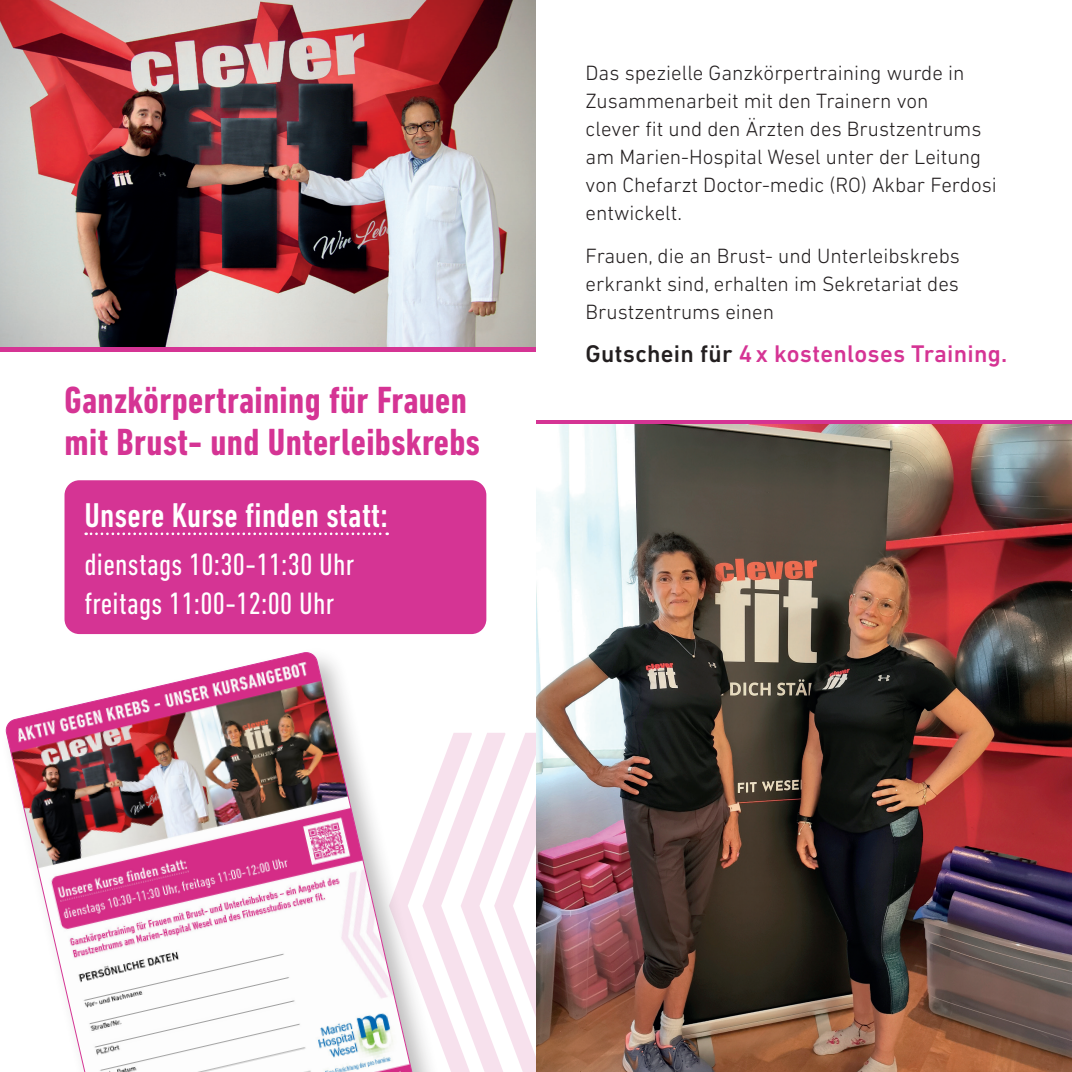
<style>
.page{position:relative;width:1072px;height:1072px;background:#fff}
.page>*{position:absolute;margin:0;border:0;box-sizing:border-box;transform-origin:0 0}
.Head_BoldCon_33{font:700 condensed 38.5px/42px "DIN Next LT Pro";letter-spacing:.01em;color:#d53494}
.t1{font:500 condensed 35px "DIN Next LT Pro";letter-spacing:.01em;color:#fff}
.t2{font:condensed 31.5px/38.5px "DIN Next LT Pro";letter-spacing:.01em;color:#fff}
.t3{font:500 24.5px "DIN Next LT Pro";letter-spacing:.01em;color:#d53494}
.t4{font:300 21px/28px "DIN Next LT Pro";color:#231f20}
.s1{color:#231f20}
</style>
<div class="page">
<svg style="left:442px;top:733px;width:94px;height:338px"></svg>
<div style="left:536px;top:420px;width:535px;height:5px;background:#d53494"></div>
<img style="left:536px;top:425px;width:535px;height:646px">
<img style="left:0;top:0;width:536px;height:347px">
<div style="left:0;top:347px;width:536px;height:5px;background:#d53494"></div>
<div style="left:64px;top:480px;width:422px;height:154px;background:#d53494;border-radius:15px"></div>
<svg style="left:86px;top:532px;width:302px;height:3px"></svg>
<div style="left:0;top:646px;width:442px;height:425px;background:#231f20;opacity:.3"></div>
<img style="left:5px;top:651px;width:408px;height:420px">
<p class="Head_BoldCon_33" style="left:64px;top:379px;width:417px">Ganzkörpertraining für Frauen mit Brust- und Unterleibskrebs</p>
<h2 class="t1" style="left:84px;top:495px;width:305px">Unsere Kurse finden statt:</h2>
<h3 class="t2" style="left:84px;top:545px;width:271px">dienstags 10:30-11:30 Uhr freitags 11:00-12:00 Uhr</h3>
<p class="t4" style="left:585px;top:59px;width:380px">Das spezielle Ganzkörpertraining wurde in</p>
<p class="t4" style="left:585px;top:87px;width:344px">Zusammenarbeit mit den Trainern von</p>
<p class="t4" style="left:585px;top:115px;width:413px">clever fit und den Ärzten des Brustzentrums am Marien-Hospital Wesel unter der Leitung von Chefarzt Doctor-medic (RO) Akbar Ferdosi entwickelt.</p>
<p class="t4" style="left:585px;top:242px;width:376px">Frauen, die an Brust- und Unterleibskrebs</p>
<p class="t4" style="left:585px;top:270px;width:375px">erkrankt sind, erhalten im Sekretariat des<br>Brustzentrums einen</p>
<p class="t3" style="left:585px;top:339px;width:423px"><span class="s1">Gutschein für</span> 4 x kostenloses Training.</p>
</div>
